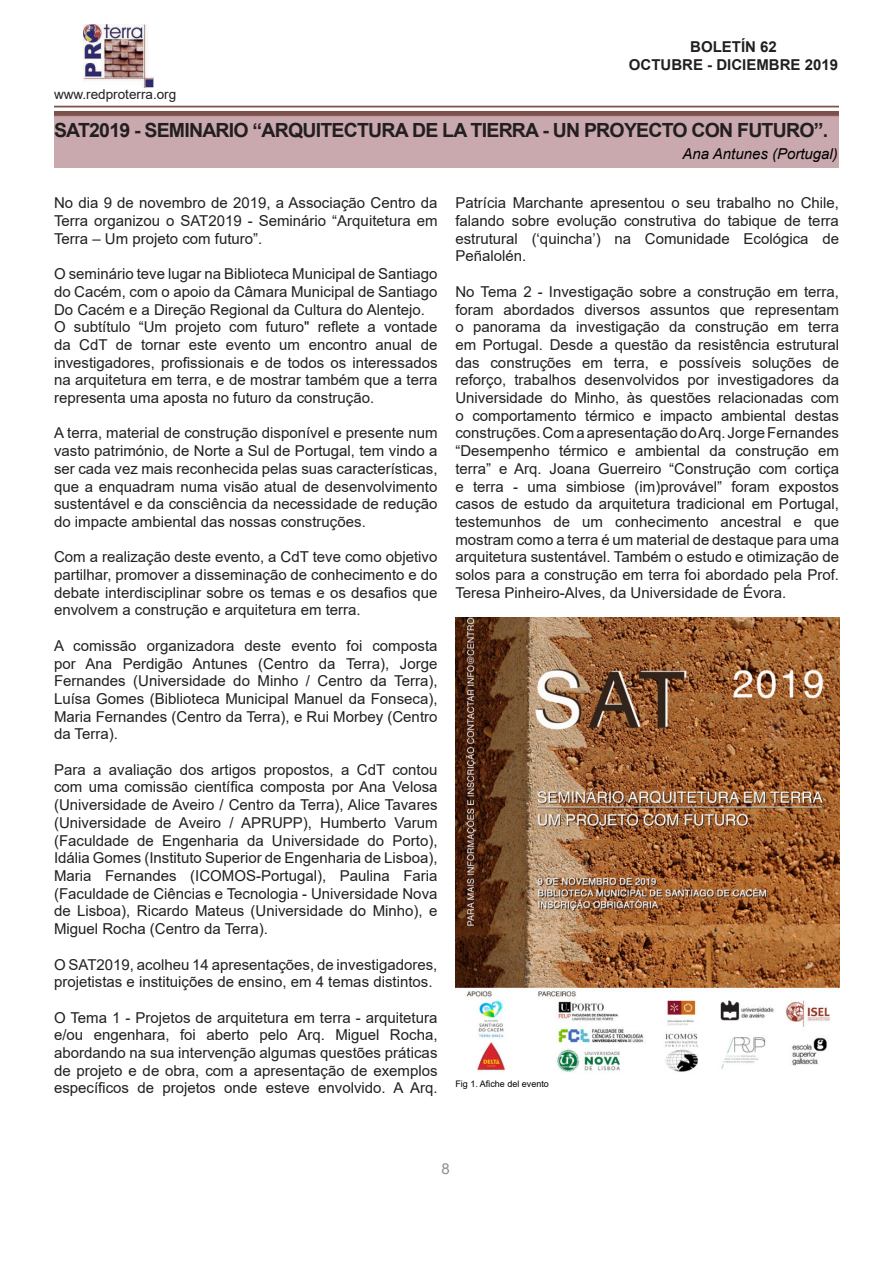
<style>
.page{position:relative;width:893px;height:1263px;background:#fff}
.page>*{position:absolute;margin:0;border:0;box-sizing:border-box;transform-origin:0 0}
.t1{font:700 19.5px "Arial";letter-spacing:-.04em;color:#231f20}
.t2{font:15px/17.7px "Arial";color:#231f20;text-align:justify}
.t3{font:700 15px/18px "Arial";color:#231f20;text-align:center}
.t4{font:italic 15px "Arial";color:#000001}
.t5{font:15px "Arial";color:#8b9092}
.t6{font:13.5px "Arial";color:#231f20}
.t7{font:9px "Arial";color:#000001}
</style>
<div class="page">
<hr style="left:54px;top:106px;width:785px;height:1px;background:#7b524c">
<div style="left:54px;top:111px;width:785px;height:5px;background:#7b524c"></div>
<img style="left:83px;top:24px;width:71px;height:64px">
<div style="left:54px;top:116px;width:785px;height:52px;background:#c9a9ae"></div>
<img style="left:456px;top:617px;width:383px;height:455px">
<p class="t6" style="left:54px;top:89px;width:124px">www.redproterra.org</p>
<p class="t3" style="left:629px;top:39px;width:211px">BOLETÍN 62<br>OCTUBRE - DICIEMBRE 2019</p>
<h1 class="t1" style="left:54px;top:122px;width:776px">SAT2019 - SEMINARIO “ARQUITECTURA DE LA TIERRA - UN PROYECTO CON FUTURO”.</h1>
<p class="t4" style="left:682px;top:148px;width:157px">Ana Antunes (Portugal)</p>
<p class="t2" style="left:54px;top:196px;width:385px">No dia 9 de novembro de 2019, a Associação Centro da Terra organizou o SAT2019 - Seminário “Arquitetura em Terra – Um projeto com futuro”.</p>
<p class="t2" style="left:54px;top:266px;width:385px;text-align:left">O seminário teve lugar na Biblioteca Municipal de Santiago do Cacém, com o apoio da Câmara Municipal de Santiago Do Cacém e a Direção Regional da Cultura do Alentejo.<br>O subtítulo “Um projeto com futuro" reflete a vontade da CdT de tornar este evento um encontro anual de investigadores, profissionais e de todos os interessados na arquitetura em terra, e de mostrar também que a terra representa uma aposta no futuro da construção.</p>
<p class="t2" style="left:54px;top:426px;width:385px">A terra, material de construção disponível e presente num vasto património, de Norte a Sul de Portugal, tem vindo a ser cada vez mais reconhecida pelas suas características, que a enquadram numa visão atual de desenvolvimento sustentável e da consciência da necessidade de redução do impacte ambiental das nossas construções.</p>
<p class="t2" style="left:54px;top:550px;width:385px">Com a realização deste evento, a CdT teve como objetivo partilhar, promover a disseminação de conhecimento e do debate interdisciplinar sobre os temas e os desafios que envolvem a construção e arquitetura em terra.</p>
<p class="t2" style="left:54px;top:638px;width:385px">A comissão organizadora deste evento foi composta por Ana Perdigão Antunes (Centro da Terra), Jorge Fernandes (Universidade do Minho / Centro da Terra), Luísa Gomes (Biblioteca Municipal Manuel da Fonseca), Maria Fernandes (Centro da Terra), e Rui Morbey (Centro da Terra).</p>
<p class="t2" style="left:54px;top:762px;width:385px">Para a avaliação dos artigos propostos, a CdT contou com uma comissão científica composta por Ana Velosa (Universidade de Aveiro / Centro da Terra), Alice Tavares (Universidade de Aveiro / APRUPP), Humberto Varum (Faculdade de Engenharia da Universidade do Porto), Idália Gomes (Instituto Superior de Engenharia de Lisboa), Maria Fernandes (ICOMOS-Portugal), Paulina Faria (Faculdade de Ciências e Tecnologia - Universidade Nova de Lisboa), Ricardo Mateus (Universidade do Minho), e Miguel Rocha (Centro da Terra).</p>
<p class="t2" style="left:54px;top:957px;width:385px">O SAT2019, acolheu 14 apresentações, de investigadores, projetistas e instituições de ensino, em 4 temas distintos.</p>
<p class="t2" style="left:54px;top:1010px;width:385px">O Tema 1 - Projetos de arquitetura em terra - arquitetura e/ou engenhara, foi aberto pelo Arq. Miguel Rocha, abordando na sua intervenção algumas questões práticas de projeto e de obra, com a apresentação de exemplos específicos de projetos onde esteve envolvido. A Arq.</p>
<p class="t2" style="left:455px;top:196px;width:385px">Patrícia Marchante apresentou o seu trabalho no Chile, falando sobre evolução construtiva do tabique de terra estrutural (‘quincha’) na Comunidade Ecológica de Peñalolén.</p>
<p class="t2" style="left:455px;top:284px;width:385px">No Tema 2 - Investigação sobre a construção em terra, foram abordados diversos assuntos que representam o panorama da investigação da construção em terra em Portugal. Desde a questão da resistência estrutural das construções em terra, e possíveis soluções de reforço, trabalhos desenvolvidos por investigadores da Universidade do Minho, às questões relacionadas com o comportamento térmico e impacto ambiental destas construções. Com a apresentação do Arq. Jorge Fernandes “Desempenho térmico e ambiental da construção em terra” e Arq. Joana Guerreiro “Construção com cortiça e terra - uma simbiose (im)provável” foram expostos casos de estudo da arquitetura tradicional em Portugal, testemunhos de um conhecimento ancestral e que mostram como a terra é um material de destaque para uma arquitetura sustentável. Também o estudo e otimização de solos para a construção em terra foi abordado pela Prof.<br>Teresa Pinheiro-Alves, da Universidade de Évora.</p>
<p class="t7" style="left:455px;top:1077px;width:95px">Fig 1. Afiche del evento</p>
<p class="t5" style="left:441px;top:1163px;width:10px">8</p>
</div>
